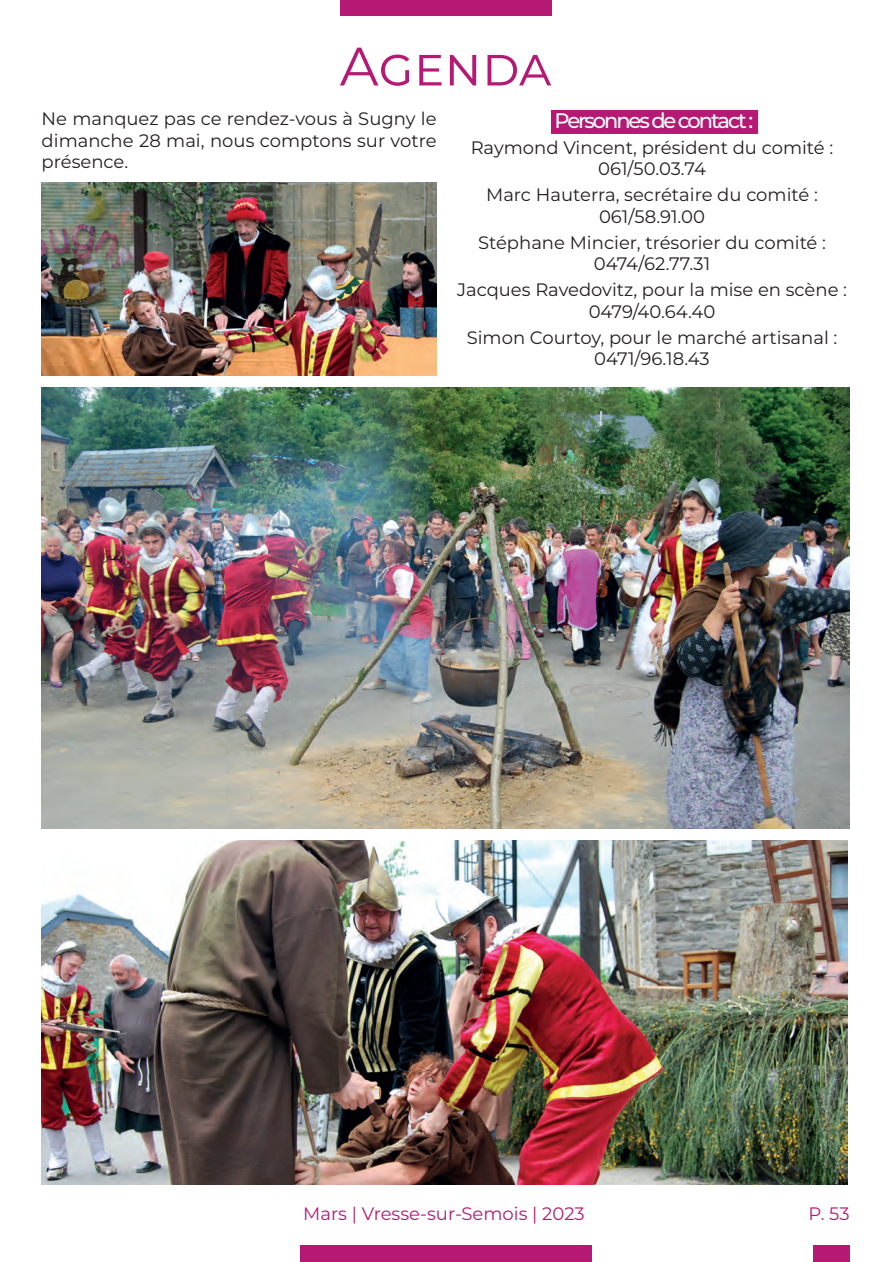
<style>
.page{position:relative;width:893px;height:1262px;background:#fff}
.page>*{position:absolute;margin:0;border:0;box-sizing:border-box;transform-origin:0 0}
.t1{font:54px "Montserrat";color:#b51974}
.t2{font:500 21px "Montserrat";color:#fff}
.t3{font:18px/21.6px "Montserrat";color:#231f20;text-align:center}
.t4{font:18px "Montserrat";color:#b51974}
</style>
<div class="page">
<div style="left:340px;top:0;width:211px;height:16px;background:#b51974"></div>
<div style="left:300px;top:1245px;width:291px;height:16px;background:#b51974"></div>
<div style="left:813px;top:1245px;width:37px;height:16px;background:#b51974"></div>
<div style="left:551px;top:110px;width:207px;height:24px;background:#b51974"></div>
<img style="left:42px;top:182px;width:395px;height:193px">
<img style="left:42px;top:388px;width:808px;height:440px">
<img style="left:42px;top:840px;width:806px;height:343px">
<h1 class="t1" style="left:340px;top:29px;width:213px">Agenda</h1>
<p class="t3" style="left:42px;top:107px;width:396px;text-align:justify">Ne manquez pas ce rendez-vous à Sugny le dimanche 28 mai, nous comptons sur votre présence.</p>
<p class="t2" style="left:555px;top:106px;width:200px">Personnes de contact :</p>
<p class="t3" style="left:471px;top:136px;width:364px">Raymond Vincent, président du comité :<br>061/50.03.74</p>
<p class="t3" style="left:486px;top:183px;width:333px">Marc Hauterra, secrétaire du comité :<br>061/58.91.00</p>
<p class="t3" style="left:478px;top:231px;width:349px">Stéphane Mincier, trésorier du comité :<br>0474/62.77.31</p>
<p class="t3" style="left:457px;top:278px;width:392px">Jacques Ravedovitz, pour la mise en scène :<br>0479/40.64.40</p>
<p class="t3" style="left:467px;top:326px;width:372px">Simon Courtoy, pour le marché artisanal :<br>0471/96.18.43</p>
<p class="t4" style="left:303px;top:1201px;width:283px">Mars | Vresse-sur-Semois | 2023</p>
<p class="t4" style="left:808px;top:1201px;width:43px">P. 53</p>
</div>
